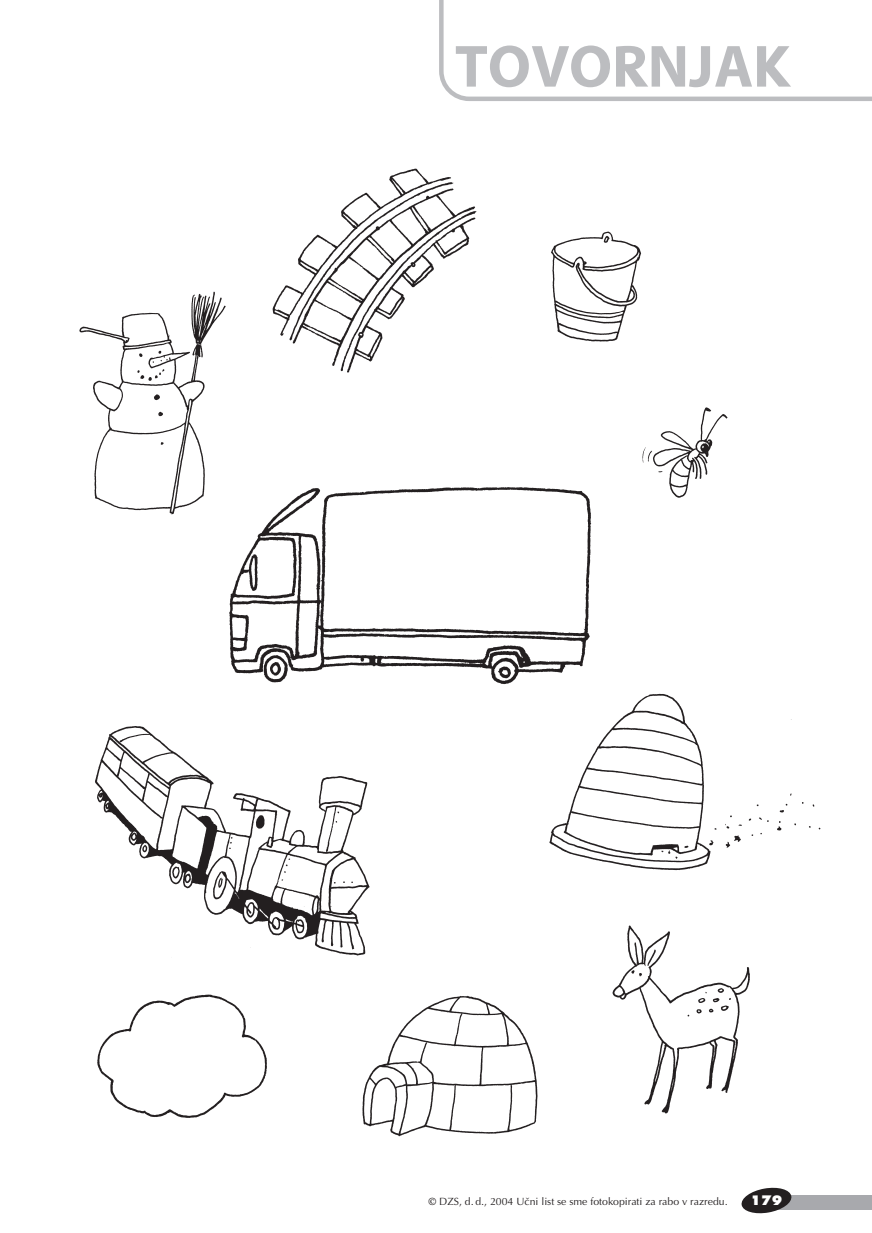
<style>
.page{position:relative;width:872px;height:1233px;background:#fff}
.page>*{position:absolute;margin:0;border:0;box-sizing:border-box;transform-origin:0 0}
.t1{font:700 60px "Miran";color:#bcbdc0}
.t2{font:800 12.75px "SS Futura";color:#fff}
.t3{font:10.5px "SS Optima";color:#231f20}
</style>
<div class="page">
<img style="left:549px;top:693px;width:272px;height:421px">
<img style="left:642px;top:407px;width:86px;height:91px">
<img style="left:362px;top:995px;width:176px;height:142px">
<img style="left:95px;top:726px;width:275px;height:230px">
<img style="left:272px;top:168px;width:205px;height:205px">
<img style="left:551px;top:231px;width:90px;height:111px">
<img style="left:229px;top:487px;width:383px;height:211px">
<img style="left:97px;top:994px;width:170px;height:124px">
<div style="left:772px;top:1195px;width:100px;height:15px;background:#a8a9ad"></div>
<svg style="left:741px;top:1187px;width:51px;height:27px"></svg>
<svg style="left:439px;top:0;width:433px;height:101px"></svg>
<img style="left:79px;top:291px;width:157px;height:254px">
<h1 class="t1" style="left:455px;top:44px;width:336px">TOVORNJAK</h1>
<p class="t3" style="left:428px;top:1197px;width:301px">© DZS, d. d., 2004 U~ni list se sme fotokopirati za rabo v razredu.</p>
<p class="t2" style="left:750px;top:1195px;width:33px">179</p>
</div>
